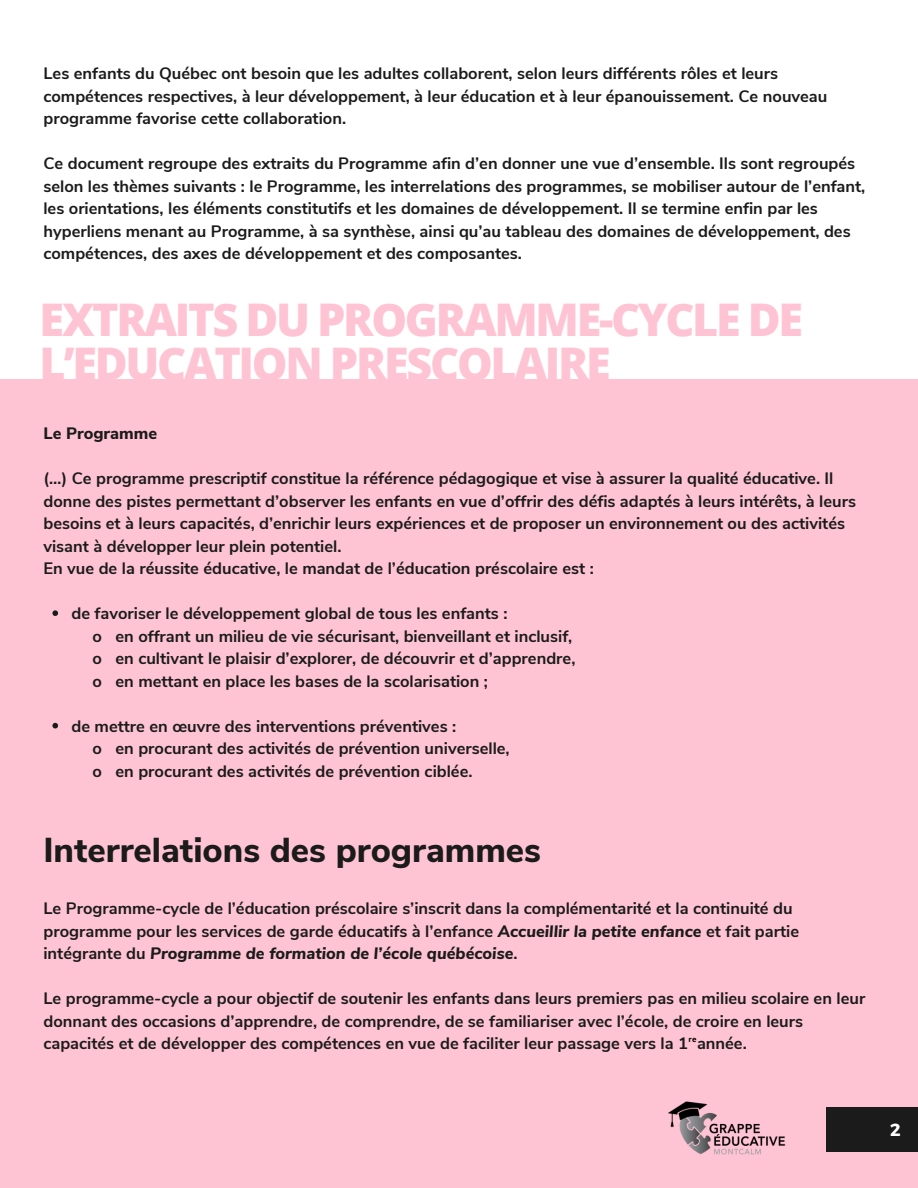
<style>
.page{position:relative;width:918px;height:1188px;background:#fff}
.page>*{position:absolute;margin:0;border:0;box-sizing:border-box;transform-origin:0 0}
.t1{font:800 45px/43.8px "Open Sans";letter-spacing:-.05em;color:#ffc4d4}
.t2{font:800 34.5px "Nunito Sans";color:#1b1b1b}
.t3{font:700 17.55px "Montserrat";color:#fff}
.t4{font:700 16.5px/22.5px "Nunito Sans";color:#1b1b1b}
.t5{font:800 16.5px "Nunito Sans";color:#1b1b1b}
.t6{font:700 7.5px "Open Sans";color:#000}
.s1{font-weight:800;font-style:italic}
</style>
<div class="page">
<div style="left:0;top:379px;width:918px;height:809px;background:#ffc4d4"></div>
<svg style="left:52px;top:610px;width:6px;height:6px"></svg>
<svg style="left:52px;top:723px;width:6px;height:5px"></svg>
<div style="left:826px;top:1107px;width:92px;height:45px;background:#1b1b1b"></div>
<img style="left:668px;top:1101px;width:118px;height:54px">
<p class="t4" style="left:43px;top:63px;width:785px">Les enfants du Québec ont besoin que les adultes collaborent, selon leurs différents rôles et leurs compétences respectives, à leur développement, à leur éducation et à leur épanouissement. Ce nouveau programme favorise cette collaboration.</p>
<p class="t4" style="left:43px;top:153px;width:823px">Ce document regroupe des extraits du Programme afin d’en donner une vue d’ensemble. Ils sont regroupés selon les thèmes suivants : le Programme, les interrelations des programmes, se mobiliser autour de l’enfant, les orientations, les éléments constitutifs et les domaines de développement. Il se termine enfin par les hyperliens menant au Programme, à sa synthèse, ainsi qu’au tableau des domaines de développement, des compétences, des axes de développement et des composantes.</p>
<p class="t1" style="left:40px;top:297px;width:765px">EXTRAITS DU PROGRAMME-CYCLE DE<br>L’EDUCATION PRESCOLAIRE</p>
<p class="t5" style="left:43px;top:423px;width:115px">Le Programme</p>
<p class="t4" style="left:43px;top:468px;width:814px">(…) Ce programme prescriptif constitue la référence pédagogique et vise à assurer la qualité éducative. Il donne des pistes permettant d’observer les enfants en vue d’offrir des défis adaptés à leurs intérêts, à leurs besoins et à leurs capacités, d’enrichir leurs expériences et de proposer un environnement ou des activités visant à développer leur plein potentiel.</p>
<p class="t4" style="left:43px;top:558px;width:552px">En vue de la réussite éducative, le mandat de l’éducation préscolaire est :</p>
<p class="t4" style="left:71px;top:603px;width:437px">de favoriser le développement global de tous les enfants :</p>
<p class="t4" style="left:93px;top:625px;width:481px">o en offrant un milieu de vie sécurisant, bienveillant et inclusif,</p>
<p class="t4" style="left:93px;top:648px;width:484px">o en cultivant le plaisir d’explorer, de découvrir et d’apprendre,</p>
<p class="t4" style="left:93px;top:670px;width:397px">o en mettant en place les bases de la scolarisation ;</p>
<p class="t4" style="left:71px;top:715px;width:386px">de mettre en œuvre des interventions préventives :</p>
<p class="t4" style="left:93px;top:738px;width:419px">o en procurant des activités de prévention universelle,</p>
<p class="t4" style="left:93px;top:760px;width:381px">o en procurant des activités de prévention ciblée.</p>
<p class="t2" style="left:43px;top:827px;width:499px">Interrelations des programmes</p>
<p class="t4" style="left:43px;top:897px;width:757px">Le Programme-cycle de l’éducation préscolaire s’inscrit dans la complémentarité et la continuité du programme pour les services de garde éducatifs à l’enfance <span class="s1">Accueillir la petite enfance</span> et fait partie intégrante du <span class="s1">Programme de formation de l’école québécoise</span>.</p>
<p class="t4" style="left:43px;top:987px;width:823px">Le programme-cycle a pour objectif de soutenir les enfants dans leurs premiers pas en milieu scolaire en leur donnant des occasions d’apprendre, de comprendre, de se familiariser avec l’école, de croire en leurs capacités et de développer des compétences en vue de faciliter leur passage vers la 1 année.</p>
<p class="t6" style="left:689px;top:1034px;width:9px">re</p>
<p class="t3" style="left:890px;top:1118px;width:12px">2</p>
</div>
